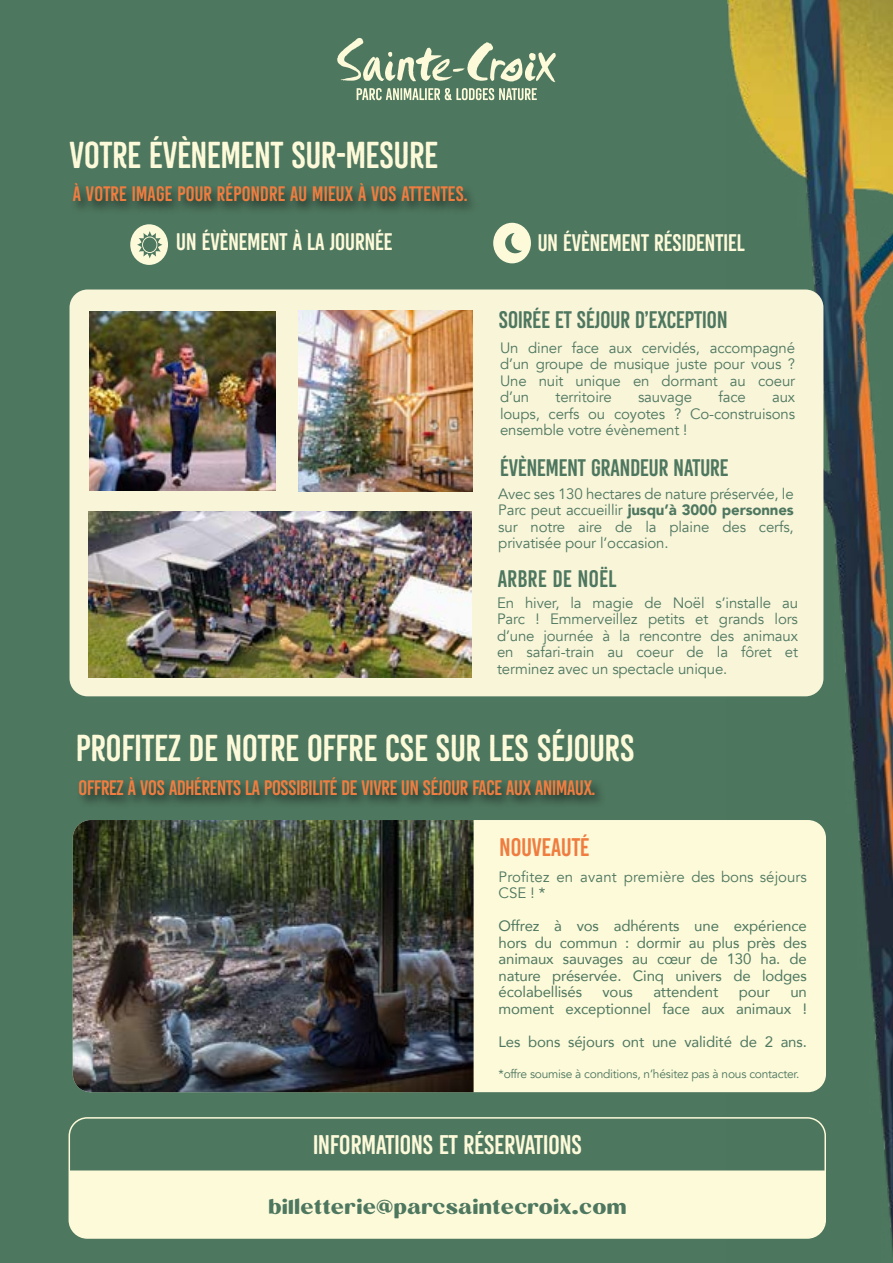
<style>
.page{position:relative;width:893px;height:1263px;background:#fff}
.page>*{position:absolute;margin:0;border:0;box-sizing:border-box;transform-origin:0 0}
.t1{font:37.5px "Quaker Rough";color:#fdfada}
.t2{font:27px "Quaker Rough";color:#fdfada}
.t3{font:25.5px "Quaker Rough";color:#ef7d40}
.t4{font:24px "Quaker Rough";color:#4e775f}
.t5{font:24px "Quaker Rough";color:#fdfada}
.t6{font:24px "Quaker Rough";letter-spacing:.02em;color:#4e775f}
.t7{font:21px "Quaker Rough";letter-spacing:-.01em;color:#ef7d40}
.t8{font:21px "Quaker Rough";letter-spacing:.01em;color:#ef7d40}
.t9{font:21px "Milgran";letter-spacing:.005em;color:#4e775f}
.t10{font:15px/16.5px "Avenir";letter-spacing:-.01em;color:#4e775f;text-align:justify}
.t11{font:15px/16.5px "Avenir";letter-spacing:-.01em;color:#4e775f;text-align:justify}
.t12{font:12px "Avenir";letter-spacing:-.02em;color:#4e775f}
.s1{font-weight:900}
</style>
<div class="page">
<div style="left:0;top:0;width:726px;height:1263px;background:#4e775f"></div>
<img style="left:726px;top:0;width:167px;height:1263px">
<div style="left:73px;top:820px;width:753px;height:272px;background:#fdfada;border-radius:18px"></div>
<img style="left:73px;top:820px;width:401px;height:272px">
<div style="left:76px;top:775px;width:531px;height:35px;background:#000;opacity:.5"></div>
<div style="left:69px;top:1170px;width:756px;height:68px;background:#fdfada"></div>
<div style="left:69px;top:1117px;width:757px;height:122px;border:2px solid #fdfada;border-radius:18px"></div>
<div style="left:70px;top:289px;width:753px;height:407px;background:#f8f5d9;border-radius:18px"></div>
<img style="left:89px;top:511px;width:382px;height:166px">
<img style="left:90px;top:312px;width:186px;height:178px">
<img style="left:298px;top:310px;width:175px;height:182px">
<div style="left:71px;top:182px;width:409px;height:34px;background:#000;opacity:.5"></div>
<div style="left:493px;top:223px;width:38px;height:40px;background:#fdfada;border-radius:50%"></div>
<svg style="left:505px;top:233px;width:17px;height:21px"></svg>
<div style="left:130px;top:224px;width:38px;height:41px;background:#fdfada;border-radius:50%"></div>
<svg style="left:137px;top:231px;width:25px;height:27px"></svg>
<svg style="left:357px;top:88px;width:180px;height:12px"></svg>
<svg style="left:337px;top:38px;width:219px;height:44px"></svg>
<h1 class="t1" style="left:70px;top:135px;width:370px">VOTRE ÉVÈNEMENT SUR-MESURE</h1>
<h3 class="t8" style="left:73px;top:182px;width:396px">À VOTRE IMAGE POUR RÉPONDRE AU MIEUX À VOS ATTENTES.</h3>
<h3 class="t5" style="left:176px;top:229px;width:218px">UN ÉVÈNEMENT À LA JOURNÉE</h3>
<h3 class="t5" style="left:538px;top:230px;width:208px">UN ÉVÈNEMENT RÉSIDENTIEL</h3>
<h3 class="t4" style="left:499px;top:306px;width:230px">SOIRÉE ET SÉJOUR D’EXCEPTION</h3>
<p class="t10" style="left:500px;top:339px;width:297px">Un diner face aux cervidés, accompagné d’un groupe de musique juste pour vous ?<br>Une nuit unique en dormant au coeur d’un</p>
<p class="t10" style="left:556px;top:389px;width:58px">territoire</p>
<p class="t10" style="left:638px;top:389px;width:56px">sauvage</p>
<p class="t10" style="left:718px;top:389px;width:29px">face</p>
<p class="t10" style="left:500px;top:389px;width:297px;text-indent:272px">aux loups, cerfs ou coyotes ? Co-construisons ensemble votre évènement !</p>
<h3 class="t4" style="left:500px;top:455px;width:230px">ÉVÈNEMENT GRANDEUR NATURE</h3>
<p class="t10" style="left:498px;top:486px;width:297px">Avec ses 130 hectares de nature préservée, le Parc peut accueillir <span class="s1">jusqu’à 3000 personnes </span>sur notre aire de la plaine des cerfs, privatisée pour l’occasion.</p>
<h3 class="t6" style="left:498px;top:566px;width:120px">ARBRE DE NOËL</h3>
<p class="t10" style="left:497px;top:595px;width:302px">En hiver, la magie de Noël s’installe au Parc ! Emmerveillez petits et grands lors d’une journée à la rencontre des animaux en safari-train au coeur de la fôret et terminez avec un spectacle unique.</p>
<h1 class="t1" style="left:76px;top:728px;width:560px">PROFITEZ DE NOTRE OFFRE CSE SUR LES SÉJOURS</h1>
<h3 class="t7" style="left:78px;top:776px;width:518px">OFFREZ À VOS ADHÉRENTS LA POSSIBILITÉ DE VIVRE UN SÉJOUR FACE AUX ANIMAUX.</h3>
<h3 class="t3" style="left:500px;top:834px;width:91px">NOUVEAUTÉ</h3>
<p class="t10" style="left:499px;top:869px;width:310px">Profitez en avant première des bons séjours<br>CSE ! *</p>
<p class="t11" style="left:499px;top:917px;width:310px">Offrez à vos adhérents une expérience hors du commun : dormir au plus près des animaux sauvages au cœur de 130 ha. de nature préservée. Cinq univers de lodges écolabellisés</p>
<p class="t11" style="left:602px;top:983px;width:32px">vous</p>
<p class="t11" style="left:653px;top:983px;width:66px">attendent</p>
<p class="t11" style="left:739px;top:983px;width:33px">pour</p>
<p class="t11" style="left:499px;top:983px;width:310px;text-align:right">un<br>moment exceptionnel face aux animaux !</p>
<p class="t11" style="left:499px;top:1033px;width:310px">Les bons séjours ont une validité de 2 ans.</p>
<p class="t12" style="left:499px;top:1067px;width:303px">*offre soumise à conditions, n’hésitez pas à nous contacter.</p>
<h2 class="t2" style="left:313px;top:1130px;width:270px">INFORMATIONS ET RÉSERVATIONS</h2>
<h3 class="t9" style="left:268px;top:1194px;width:360px">billetterie@parcsaintecroix.com</h3>
</div>
